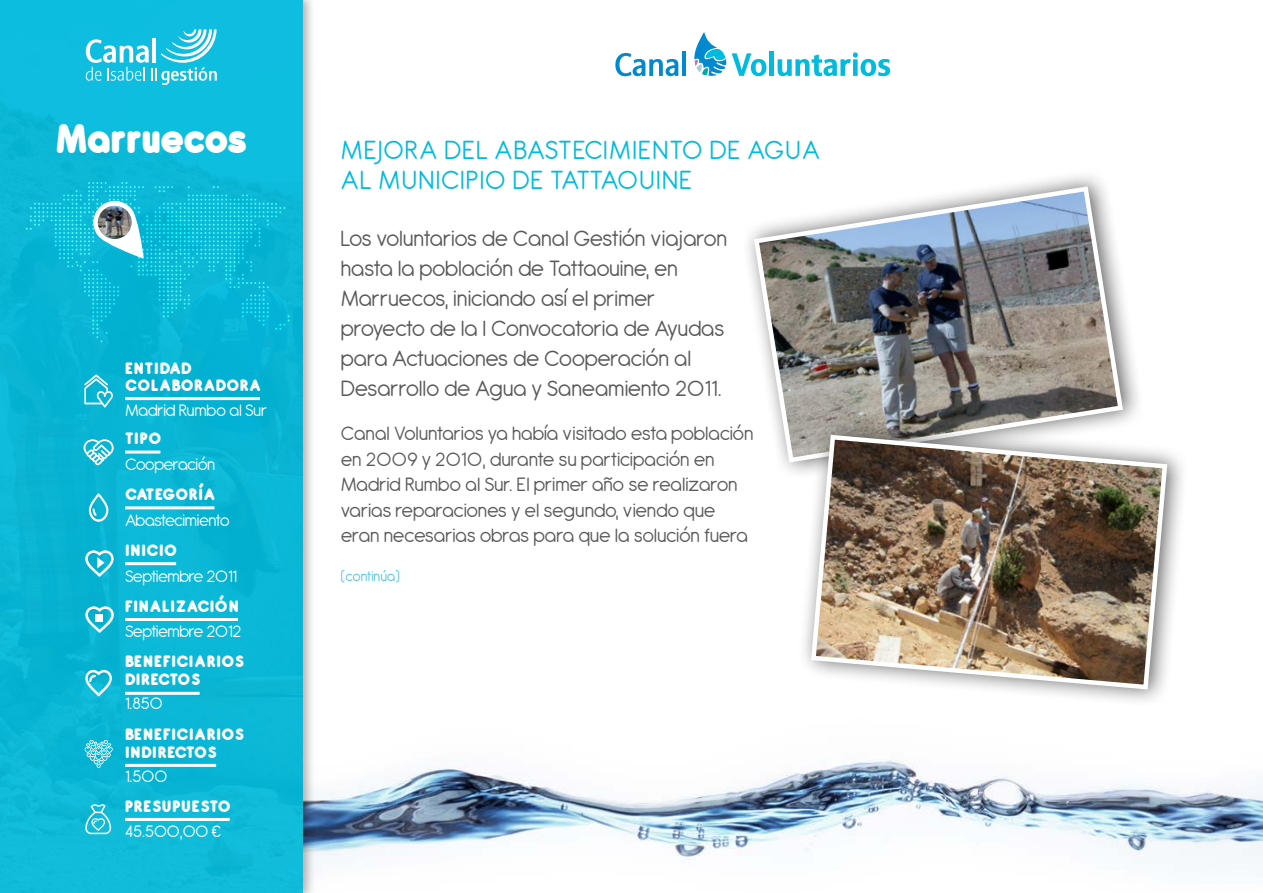
<style>
.page{position:relative;width:1263px;height:893px;background:#fff}
.page>*{position:absolute;margin:0;border:0;box-sizing:border-box;transform-origin:0 0}
.t1{font:800 45px "Antipasto";color:#fff}
.t2{font:28.5px/30px "Antipasto";letter-spacing:.05em;color:#0bd}
.t3{font:24px/30px "Antipasto";letter-spacing:-.02em;color:#58595b}
.t4{font:21px/25.5px "Antipasto";letter-spacing:-.02em;color:#58595b}
.t5{font:800 18px/18px "Antipasto";letter-spacing:.05em;color:#fff}
.t6{font:18px "Antipasto";color:#fff}
.t7{font:15px "Antipasto";color:#4ec6e3}
</style>
<div class="page">
<img style="left:316px;top:759px;width:947px;height:104px">
<div style="left:740px;top:169px;width:405px;height:311px;background:#000;opacity:.6"></div>
<img style="left:751px;top:184px;width:374px;height:281px">
<div style="left:0;top:0;width:316px;height:893px;background:#000;opacity:.3"></div>
<div style="left:0;top:0;width:303px;height:893px;background:#0cb8d6"></div>
<svg style="left:26px;top:182px;width:264px;height:160px"></svg>
<img style="left:98px;top:206px;width:34px;height:33px;border-radius:17px">
<svg style="left:86px;top:29px;width:131px;height:56px"></svg>
<svg style="left:615px;top:53px;width:63px;height:23px"></svg>
<hr style="left:682px;top:52px;width:4px;height:24px;background:#0089cf">
<div style="left:769px;top:52px;width:5px;height:24px;background:#0bd"></div>
<svg style="left:777px;top:52px;width:113px;height:24px"></svg>
<svg style="left:694px;top:32px;width:72px;height:45px"></svg>
<svg style="left:84px;top:374px;width:29px;height:34px"></svg>
<hr style="left:125px;top:397px;width:135px;height:3px;background:#fff">
<svg style="left:84px;top:439px;width:30px;height:26px"></svg>
<hr style="left:125px;top:451px;width:35px;height:3px;background:#fff">
<svg style="left:85px;top:550px;width:29px;height:27px"></svg>
<hr style="left:125px;top:562px;width:51px;height:3px;background:#fff">
<svg style="left:85px;top:606px;width:29px;height:27px"></svg>
<hr style="left:125px;top:618px;width:113px;height:3px;background:#fff">
<svg style="left:85px;top:804px;width:26px;height:30px"></svg>
<hr style="left:125px;top:818px;width:105px;height:3px;background:#fff">
<svg style="left:85px;top:670px;width:27px;height:26px"></svg>
<hr style="left:125px;top:692px;width:75px;height:3px;background:#fff">
<svg style="left:89px;top:493px;width:19px;height:29px"></svg>
<hr style="left:125px;top:506px;width:89px;height:3px;background:#fff">
<svg style="left:85px;top:740px;width:28px;height:28px"></svg>
<hr style="left:125px;top:764px;width:91px;height:3px;background:#fff">
<div style="left:798px;top:417px;width:391px;height:290px;background:#000;opacity:.6"></div>
<img style="left:809px;top:432px;width:361px;height:260px">
<h1 class="t1" style="left:55px;top:109px;width:194px">MARRUECOS</h1>
<p class="t5" style="left:125px;top:360px;width:137px;line-height:16.5px">ENTIDAD<br>COLABORADORA</p>
<p class="t6" style="left:125px;top:400px;width:143px">Madrid Rumbo al Sur</p>
<p class="t5" style="left:125px;top:429px;width:38px">TIPO</p>
<p class="t6" style="left:125px;top:454px;width:92px">Cooperación</p>
<p class="t5" style="left:125px;top:485px;width:92px">CATEGORÍA</p>
<p class="t6" style="left:125px;top:510px;width:106px">Abastecimiento</p>
<p class="t5" style="left:125px;top:541px;width:54px">INICIO</p>
<p class="t6" style="left:125px;top:566px;width:114px">Septiembre 2011</p>
<p class="t5" style="left:125px;top:597px;width:115px">FINALIZACIÓN</p>
<p class="t6" style="left:125px;top:621px;width:118px">Septiembre 2012</p>
<p class="t5" style="left:125px;top:653px;width:121px">BENEFICIARIOS<br>DIRECTOS</p>
<p class="t6" style="left:125px;top:693px;width:39px">1.850</p>
<p class="t5" style="left:125px;top:725px;width:121px">BENEFICIARIOS<br>INDIRECTOS</p>
<p class="t6" style="left:125px;top:765px;width:44px">1.500</p>
<p class="t5" style="left:125px;top:797px;width:107px">PRESUPUESTO</p>
<p class="t6" style="left:125px;top:821px;width:98px">45.500,00 €</p>
<h2 class="t2" style="left:341px;top:136px;width:481px">Mejora del abastecimiento de agua al municipio de Tattaouine</h2>
<p class="t3" style="left:341px;top:224px;width:388px">Los voluntarios de Canal Gestión viajaron hasta la población de Tattaouine, en Marruecos, iniciando así el primer proyecto de la I Convocatoria de Ayudas para Actuaciones de Cooperación al Desarrollo de Agua y Saneamiento 2011.</p>
<p class="t4" style="left:341px;top:421px;width:414px">Canal Voluntarios ya había visitado esta población en 2009 y 2010, durante su participación en Madrid Rumbo al Sur. El primer año se realizaron varias reparaciones y el segundo, viendo que eran necesarias obras para que la solución fuera</p>
<p class="t7" style="left:341px;top:568px;width:60px">(continúa)</p>
</div>
